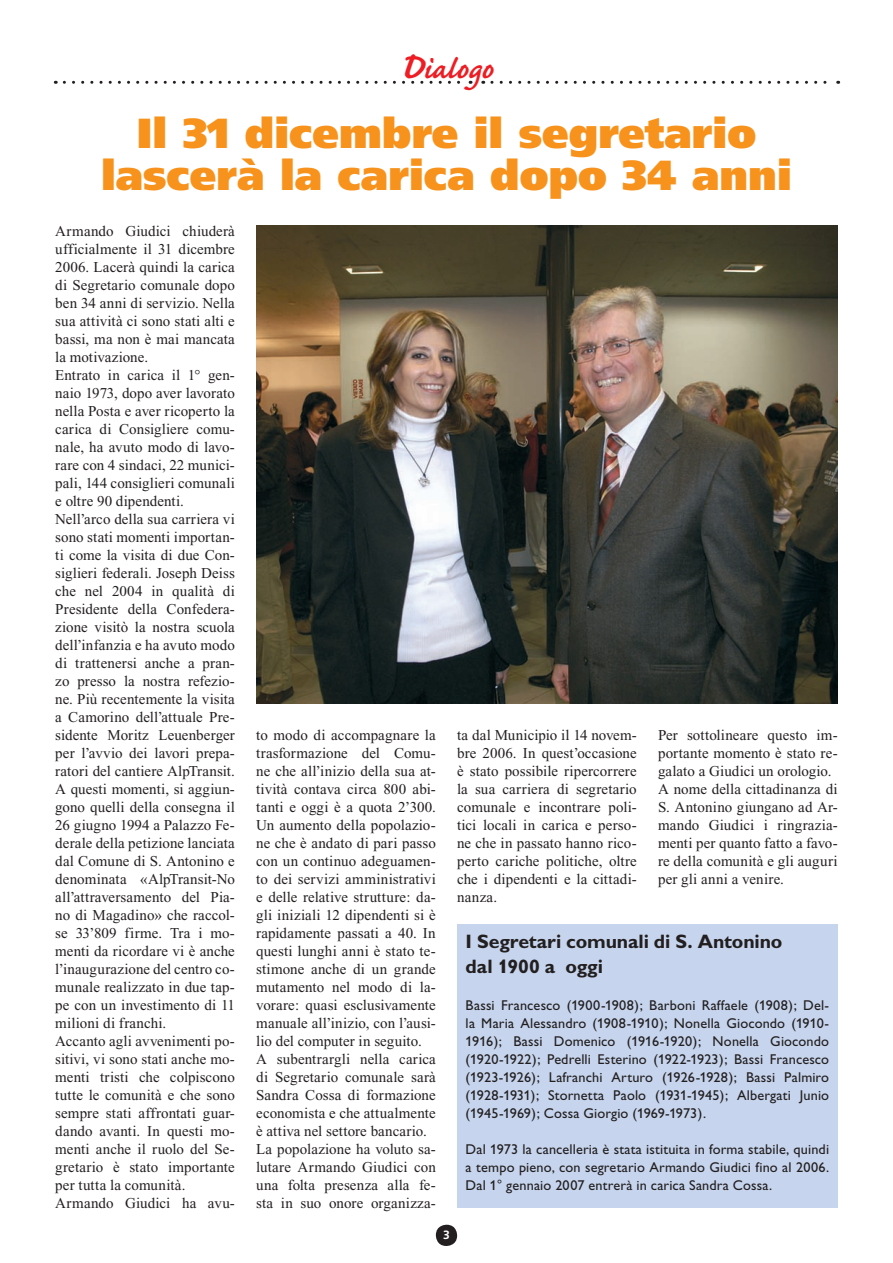
<style>
.page{position:relative;width:893px;height:1263px;background:#fff}
.page>*{position:absolute;margin:0;border:0;box-sizing:border-box;transform-origin:0 0}
.t1{font:900 42px/42px "Frutiger";color:#f7931d;text-align:center}
.t2{font:700 36px "Caflisch Script";color:#ee1d23}
.t3{font:700 19.5px/25.5px "Gill Alt One";letter-spacing:-.01em;color:#231f20}
.t4{font:15px/18px "Times New Roman";letter-spacing:.005em;color:#231f20}
.t5{font:14.25px/18px "Gill Alt One";letter-spacing:.01em;color:#231f20;text-align:justify}
.t6{font:700 12px "Frutiger";color:#fff}
.s1{font-size:48px}
</style>
<div class="page">
<svg style="left:64px;top:81px;width:407px;height:3px"></svg>
<svg style="left:492px;top:81px;width:347px;height:3px"></svg>
<div style="left:436px;top:1225px;width:21px;height:21px;background:#231f20;border-radius:11px"></div>
<div style="left:457px;top:924px;width:381px;height:284px;background:#c6d5ed"></div>
<img style="left:256px;top:225px;width:582px;height:479px">
<h2 class="t2" style="left:399px;top:51px;width:96px"><span class="s1">D</span>ialogo</h2>
<h1 class="t1" style="left:101px;top:112px;width:692px">Il 31 dicembre il segretario lascerà la carica dopo 34 anni</h1>
<p class="t4" style="left:55px;top:222px;width:181px">Armando Giudici chiuderà ufficialmente il 31 dicembre<br>2006. Lacerà quindi la carica di Segretario comunale dopo ben 34 anni di servizio. Nella sua attività ci sono stati alti e bassi, ma non è mai mancata la motivazione.<br>Entrato in carica il 1° gen&shy;naio 1973, dopo aver lavorato nella Posta e aver ricoperto la carica di Consigliere comu&shy;nale, ha avuto modo di lavo&shy;rare con 4 sindaci, 22 munici&shy;pali, 144 consiglieri comunali e oltre 90 dipendenti.<br>Nell’arco della sua carriera vi sono stati momenti importan&shy;ti come la visita di due Con&shy;siglieri federali. Joseph Deiss che nel 2004 in qualità di<br>Presidente della Confedera&shy;zione visitò la nostra scuola dell’infanzia e ha avuto modo di trattenersi anche a pran&shy;zo presso la nostra refezio&shy;ne. Più recentemente la visita a Camorino dell’attuale Pre&shy;sidente Moritz Leuenberger per l’avvio dei lavori prepa&shy;ratori del cantiere AlpTransit.<br>A questi momenti, si aggiun&shy;gono quelli della consegna il<br>26 giugno 1994 a Palazzo Fe&shy;derale della petizione lanciata dal Comune di S. Antonino e denominata «AlpTransit-No all’attraversamento del Pia&shy;no di Magadino» che raccol&shy;se 33’809 firme. Tra i mo&shy;menti da ricordare vi è anche l’inaugurazione del centro co&shy;munale realizzato in due tap&shy;pe con un investimento di 11 milioni di franchi.<br>Accanto agli avvenimenti po&shy;sitivi, vi sono stati anche mo&shy;menti tristi che colpiscono tutte le comunità e che sono sempre stati affrontati guar&shy;dando avanti. In questi mo&shy;menti anche il ruolo del Se&shy;gretario è stato importante per tutta la comunità.<br>Armando Giudici ha avu-</p>
<p class="t4" style="left:457px;top:726px;width:181px;text-align:justify">ta dal Municipio il 14 novem&shy;bre 2006. In quest’occasione è stato possibile ripercorrere la sua carriera di segretario comunale e incontrare poli&shy;tici locali in carica e perso&shy;ne che in passato hanno rico&shy;perto cariche politiche, oltre che i dipendenti e la cittadi&shy;nanza.</p>
<p class="t4" style="left:658px;top:726px;width:181px">Per sottolineare questo im&shy;portante momento è stato re&shy;galato a Giudici un orologio.<br>A nome della cittadinanza di<br>S. Antonino giungano ad Ar&shy;mando Giudici i ringrazia&shy;menti per quanto fatto a favo&shy;re della comunità e gli auguri per gli anni a venire.</p>
<p class="t4" style="left:256px;top:726px;width:181px">to modo di accompagnare la trasformazione del Comu&shy;ne che all’inizio della sua at&shy;tività contava circa 800 abi&shy;tanti e oggi è a quota 2’300.<br>Un aumento della popolazio&shy;ne che è andato di pari passo con un continuo adeguamen&shy;to dei servizi amministrativi e delle relative strutture: da&shy;gli iniziali 12 dipendenti si è rapidamente passati a 40. In questi lunghi anni è stato te&shy;stimone anche di un grande mutamento nel modo di la&shy;vorare: quasi esclusivamente manuale all’inizio, con l’ausi&shy;lio del computer in seguito.<br>A subentrargli nella carica di Segretario comunale sarà<br>Sandra Cossa di formazione economista e che attualmente è attiva nel settore bancario.<br>La popolazione ha voluto sa&shy;lutare Armando Giudici con una folta presenza alla fe&shy;sta in suo onore organizza-</p>
<h3 class="t3" style="left:466px;top:928px;width:318px">I Segretari comunali di S. Antonino dal 1900 a oggi</h3>
<p class="t5" style="left:466px;top:996px;width:365px">Bassi Francesco (1900-1908); Barboni Raffaele (1908); Del&shy;la Maria Alessandro (1908-1910); Nonella Giocondo (1910- 1916); Bassi Domenico (1916-1920); Nonella Giocondo (1920-1922); Pedrelli Esterino (1922-1923); Bassi Francesco (1923-1926); Lafranchi Arturo (1926-1928); Bassi Palmiro (1928-1931); Stornetta Paolo (1931-1945); Albergati Junio (1945-1969); Cossa Giorgio (1969-1973).</p>
<p class="t5" style="left:466px;top:1140px;width:365px">Dal 1973 la cancelleria è stata istituita in forma stabile, quindi a tempo pieno, con segretario Armando Giudici fino al 2006.<br>Dal 1° gennaio 2007 entrerà in carica Sandra Cossa.</p>
<p class="t6" style="left:443px;top:1228px;width:8px">3</p>
</div>
